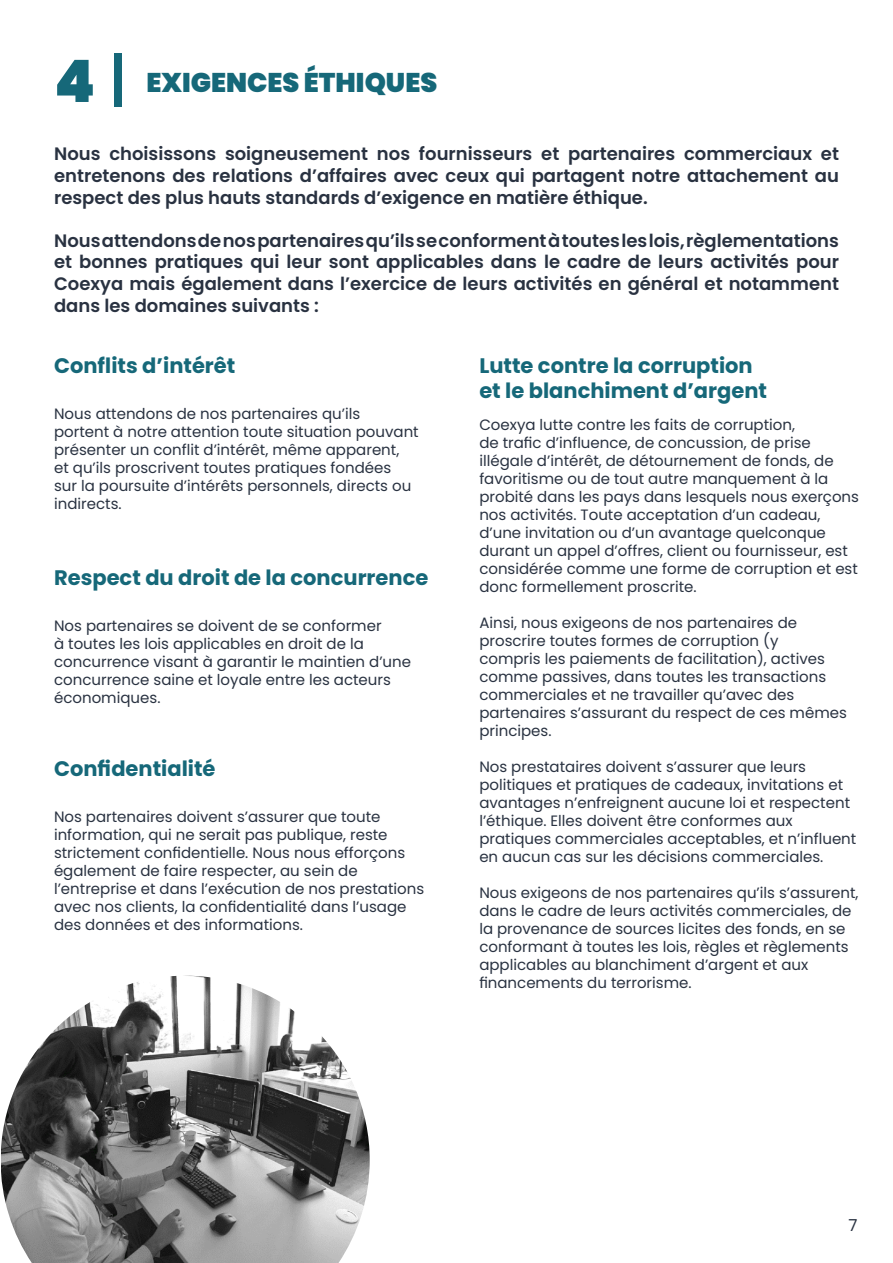
<style>
.page{position:relative;width:893px;height:1263px;background:#fff}
.page>*{position:absolute;margin:0;border:0;box-sizing:border-box;transform-origin:0 0}
.t1{font:900 58.5px "Poppins";color:#166879}
.t2{font:900 27px "Poppins";color:#166879}
.t3{font:700 21px "Poppins";color:#166879}
.t4{font:600 18px/21.6px "Poppins";color:#293241;text-align:justify}
.t5{font:16.5px "Poppins";color:#293241}
.t6{font:15px/18px "Poppins";color:#293241}
</style>
<div class="page">
<div style="left:114px;top:53px;width:7px;height:54px;background:#166879"></div>
<img style="left:1px;top:976px;width:369px;height:287px">
<p class="t1" style="left:54px;top:48px;width:43px">4</p>
<p class="t2" style="left:146px;top:67px;width:292px">EXIGENCES ÉTHIQUES</p>
<p class="t4" style="left:54px;top:143px;width:786px">Nous choisissons soigneusement nos fournisseurs et partenaires commerciaux et entretenons des relations d’affaires avec ceux qui partagent notre attachement au respect des plus hauts standards d’exigence en matière éthique.</p>
<p class="t4" style="left:54px;top:230px;width:786px">Nous attendons de nos partenaires qu’ils se conforment à toutes les lois, règlementations et bonnes pratiques qui leur sont applicables dans le cadre de leurs activités pour Coexya mais également dans l’exercice de leurs activités en général et notamment dans les domaines suivants :</p>
<p class="t3" style="left:54px;top:354px;width:183px">Conflits d’intérêt</p>
<p class="t6" style="left:54px;top:405px;width:366px">Nous attendons de nos partenaires qu’ils portent à notre attention toute situation pouvant présenter un conflit d’intérêt, même apparent,<br>et qu’ils proscrivent toutes pratiques fondées<br>sur la poursuite d’intérêts personnels, directs ou indirects.</p>
<p class="t3" style="left:54px;top:566px;width:376px">Respect du droit de la concurrence</p>
<p class="t6" style="left:54px;top:617px;width:359px">Nos partenaires se doivent de se conformer<br>à toutes les lois applicables en droit de la concurrence visant à garantir le maintien d’une concurrence saine et loyale entre les acteurs économiques.</p>
<p class="t3" style="left:54px;top:757px;width:163px">Confidentialité</p>
<p class="t6" style="left:54px;top:808px;width:372px">Nos partenaires doivent s’assurer que toute information, qui ne serait pas publique, reste strictement confidentielle. Nous nous efforçons également de faire respecter, au sein de l’entreprise et dans l’exécution de nos prestations avec nos clients, la confidentialité dans l’usage des données et des informations.</p>
<p class="t3" style="left:479px;top:354px;width:275px">Lutte contre la corruption</p>
<p class="t3" style="left:479px;top:379px;width:289px">et le blanchiment d’argent</p>
<p class="t6" style="left:479px;top:415px;width:381px">Coexya lutte contre les faits de corruption,<br>de trafic d’influence, de concussion, de prise illégale d’intérêt, de détournement de fonds, de favoritisme ou de tout autre manquement à la probité dans les pays dans lesquels nous exerçons nos activités. Toute acceptation d’un cadeau, d’une invitation ou d’un avantage quelconque durant un appel d’offres, client ou fournisseur, est considérée comme une forme de corruption et est donc formellement proscrite.</p>
<p class="t6" style="left:479px;top:613px;width:369px">Ainsi, nous exigeons de nos partenaires de proscrire toutes formes de corruption (y<br>compris les paiements de facilitation), actives comme passives, dans toutes les transactions commerciales et ne travailler qu’avec des partenaires s’assurant du respect de ces mêmes principes.</p>
<p class="t6" style="left:479px;top:757px;width:378px">Nos prestataires doivent s’assurer que leurs politiques et pratiques de cadeaux, invitations et avantages n’enfreignent aucune loi et respectent l’éthique. Elles doivent être conformes aux pratiques commerciales acceptables, et n’influent en aucun cas sur les décisions commerciales.</p>
<p class="t6" style="left:479px;top:883px;width:381px">Nous exigeons de nos partenaires qu’ils s’assurent, dans le cadre de leurs activités commerciales, de la provenance de sources licites des fonds, en se conformant à toutes les lois, règles et règlements applicables au blanchiment d’argent et aux financements du terrorisme.</p>
<p class="t5" style="left:848px;top:1216px;width:11px">7</p>
</div>
